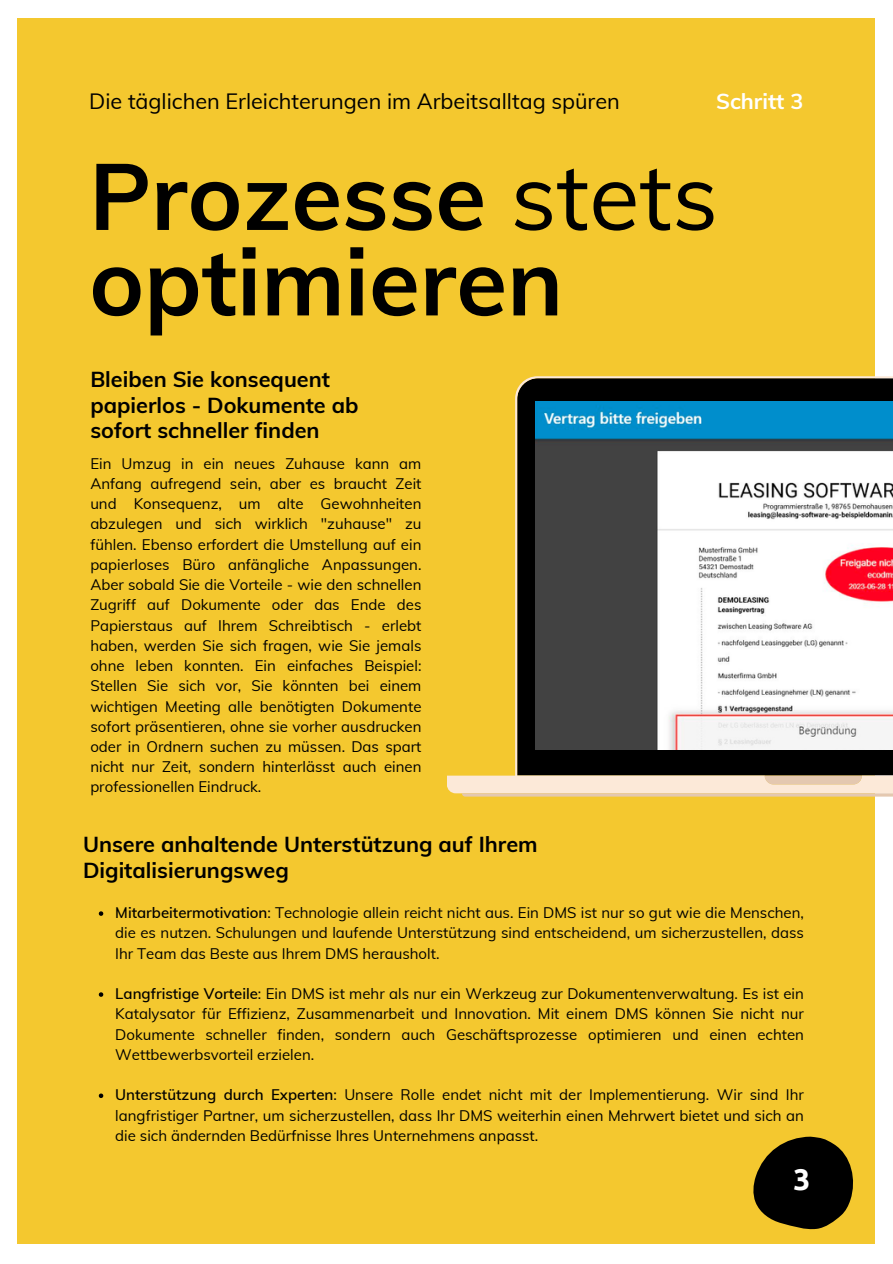
<style>
.page{position:relative;width:893px;height:1264px;background:#fff}
.page>*{position:absolute;margin:0;border:0;box-sizing:border-box;transform-origin:0 0}
.t1{font:700 92.85px/85.5px "Muli";color:#000}
.t2{font:700 30px "Ubuntu";color:#fff}
.t3{font:700 21.6px/25.8px "Muli";color:#000}
.t4{font:21.6px "Muli";color:#000}
.t5{font:700 21.6px "Muli";color:#fff}
.t6{font:15px/20.2px "Muli";color:#000;text-align:justify}
.s1{font-weight:400}
.s2{font-weight:600}
</style>
<div class="page">
<div style="left:18px;top:19px;width:856px;height:1224px;background:#f4c82f"></div>
<svg style="left:99px;top:911px;width:4px;height:4px"></svg>
<svg style="left:99px;top:992px;width:4px;height:4px"></svg>
<svg style="left:99px;top:1093px;width:4px;height:4px"></svg>
<svg style="left:753px;top:1136px;width:100px;height:94px"></svg>
<svg style="left:447px;top:376px;width:445px;height:417px"></svg>
<svg style="left:764px;top:775px;width:97px;height:9px"></svg>
<hr style="left:462px;top:793px;width:430px;height:3px;background:#e4c8b0">
<img style="left:535px;top:401px;width:357px;height:348px">
<p class="t4" style="left:89px;top:87px;width:532px">Die täglichen Erleichterungen im Arbeitsalltag spüren</p>
<p class="t5" style="left:716px;top:87px;width:89px">Schritt 3</p>
<p class="t1" style="left:89px;top:152px;width:630px">Prozesse <span class="s1">stets </span>optimieren</p>
<p class="t3" style="left:90px;top:365px;width:270px">Bleiben Sie konsequent papierlos - Dokumente ab sofort schneller finden</p>
<p class="t6" style="left:90px;top:453px;width:332px">Ein Umzug in ein neues Zuhause kann am Anfang aufregend sein, aber es braucht Zeit und Konsequenz, um alte Gewohnheiten abzulegen und sich wirklich "zuhause" zu fühlen. Ebenso erfordert die Umstellung auf ein papierloses Büro anfängliche Anpassungen.<br>Aber sobald Sie die Vorteile - wie den schnellen Zugriff auf Dokumente oder das Ende des Papierstaus auf Ihrem Schreibtisch - erlebt haben, werden Sie sich fragen, wie Sie jemals ohne leben konnten. Ein einfaches Beispiel:<br>Stellen Sie sich vor, Sie könnten bei einem wichtigen Meeting alle benötigten Dokumente sofort präsentieren, ohne sie vorher ausdrucken oder in Ordnern suchen zu müssen. Das spart nicht nur Zeit, sondern hinterlässt auch einen professionellen Eindruck.</p>
<p class="t3" style="left:83px;top:830px;width:456px">Unsere anhaltende Unterstützung auf Ihrem<br>Digitalisierungsweg</p>
<p class="t6" style="left:115px;top:902px;width:690px"><span class="s2">Mitarbeitermotivation</span>: Technologie allein reicht nicht aus. Ein DMS ist nur so gut wie die Menschen, die es nutzen. Schulungen und laufende Unterstützung sind entscheidend, um sicherzustellen, dass Ihr Team das Beste aus Ihrem DMS herausholt.</p>
<p class="t6" style="left:115px;top:983px;width:690px"><span class="s2">Langfristige Vorteile</span>: Ein DMS ist mehr als nur ein Werkzeug zur Dokumentenverwaltung. Es ist ein Katalysator für Effizienz, Zusammenarbeit und Innovation. Mit einem DMS können Sie nicht nur Dokumente schneller finden, sondern auch Geschäftsprozesse optimieren und einen echten Wettbewerbsvorteil erzielen.</p>
<p class="t6" style="left:115px;top:1084px;width:690px"><span class="s2">Unterstützung durch Experten</span>: Unsere Rolle endet nicht mit der Implementierung. Wir sind Ihr langfristiger Partner, um sicherzustellen, dass Ihr DMS weiterhin einen Mehrwert bietet und sich an die sich ändernden Bedürfnisse Ihres Unternehmens anpasst.</p>
<p class="t2" style="left:793px;top:1162px;width:19px">3</p>
</div>
